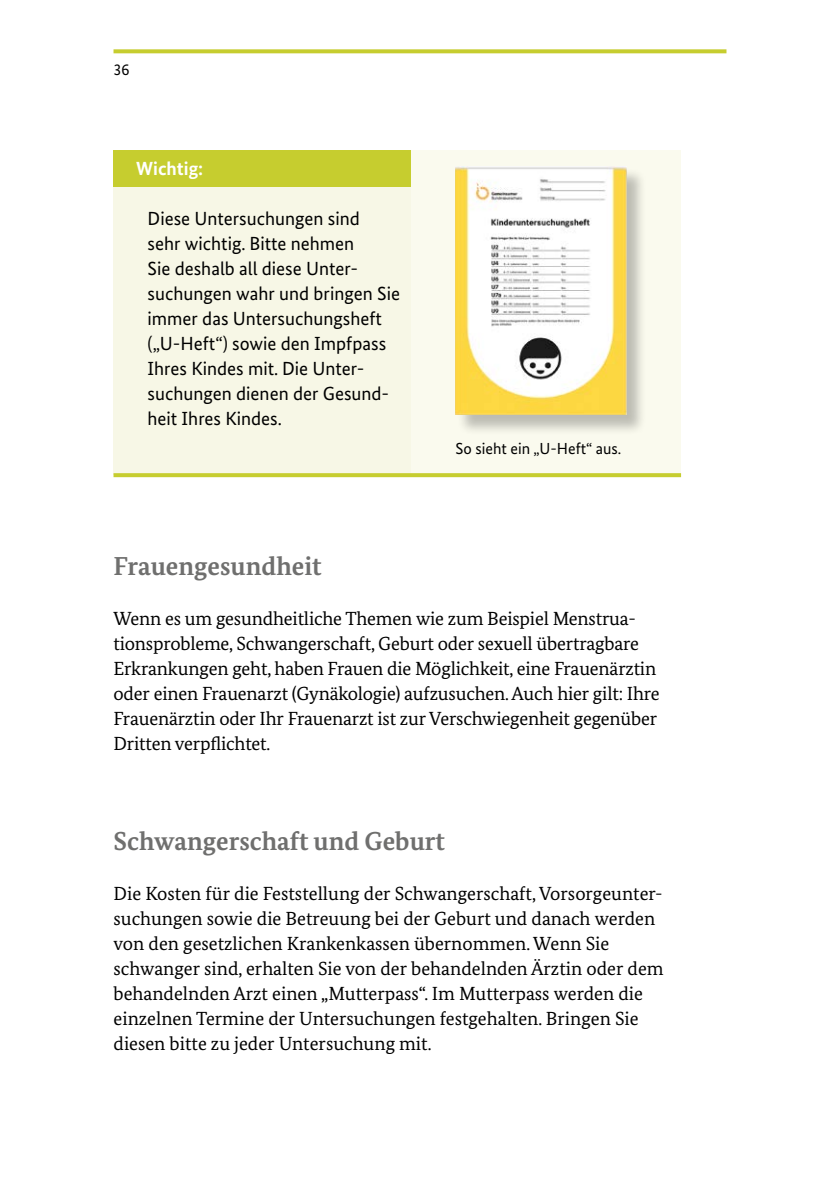
<style>
.page{position:relative;width:840px;height:1191px;background:#fff}
.page>*{position:absolute;margin:0;border:0;box-sizing:border-box;transform-origin:0 0}
.H2_Zwischenüberschrift{font:700 26px "Bundes Serif";color:#6f6f6e}
.P_Fließtext_Serif{font:19px/25px "Bundes Serif";letter-spacing:-.01em;color:#000}
.P_Kasten{font:19px/25px "Bundes Sans";color:#000}
.t1{font:700 19px "Bundes Sans";color:#fff}
.t2{font:16px "Bundes Sans";color:#000}
</style>
<div class="page">
<svg style="left:113px;top:49px;width:613px;height:4px;background:#cad140"></svg>
<div style="left:113px;top:186px;width:298px;height:289px;background:#f7f7e6"></div>
<div style="left:411px;top:150px;width:269px;height:325px;background:#fafaee"></div>
<svg style="left:113px;top:473px;width:567px;height:4px;background:#c8ce37"></svg>
<div style="left:456px;top:167px;width:191px;height:268px;background:#000;opacity:.25"></div>
<img style="left:455px;top:166px;width:171px;height:248px">
<div style="left:113px;top:150px;width:298px;height:36px;background:#c6cd2f"></div>
<p class="t2" style="left:113px;top:60px;width:17px">36</p>
<p class="t1" style="left:136px;top:157px;width:69px">Wichtig:</p>
<p class="P_Kasten" style="left:147px;top:206px;width:254px">Diese Untersuchungen sind<br>sehr wichtig. Bitte nehmen<br>Sie deshalb all diese Unter&shy;suchungen wahr und bringen Sie immer das Untersuchungsheft („U-Heft“) sowie den Impfpass<br>Ihres Kindes mit. Die Unter&shy;suchungen dienen der Gesund&shy;heit Ihres Kindes.</p>
<p class="t2" style="left:455px;top:438px;width:167px">So sieht ein „U-Heft“ aus.</p>
<h2 class="H2_Zwischenüberschrift" style="left:113px;top:550px;width:209px">Frauengesundheit</h2>
<p class="P_Fließtext_Serif" style="left:113px;top:606px;width:547px">Wenn es um gesundheitliche Themen wie zum Beispiel Menstrua&shy;tionsprobleme, Schwangerschaft, Geburt oder sexuell übertragbare Erkrankungen geht, haben Frauen die Möglichkeit, eine Frauenärztin oder einen Frauenarzt (Gynäkologie) aufzusuchen. Auch hier gilt: Ihre Frauenärztin oder Ihr Frauenarzt ist zur Verschwiegenheit gegenüber Dritten verpflichtet.</p>
<h2 class="H2_Zwischenüberschrift" style="left:113px;top:825px;width:333px">Schwangerschaft und Geburt</h2>
<p class="P_Fließtext_Serif" style="left:113px;top:881px;width:551px">Die Kosten für die Feststellung der Schwangerschaft, Vorsorgeunter&shy;suchungen sowie die Betreuung bei der Geburt und danach werden von den gesetzlichen Krankenkassen übernommen. Wenn Sie schwanger sind, erhalten Sie von der behandelnden Ärztin oder dem behandelnden Arzt einen „Mutterpass“. Im Mutterpass werden die einzelnen Termine der Untersuchungen festgehalten. Bringen Sie diesen bitte zu jeder Untersuchung mit.</p>
</div>
